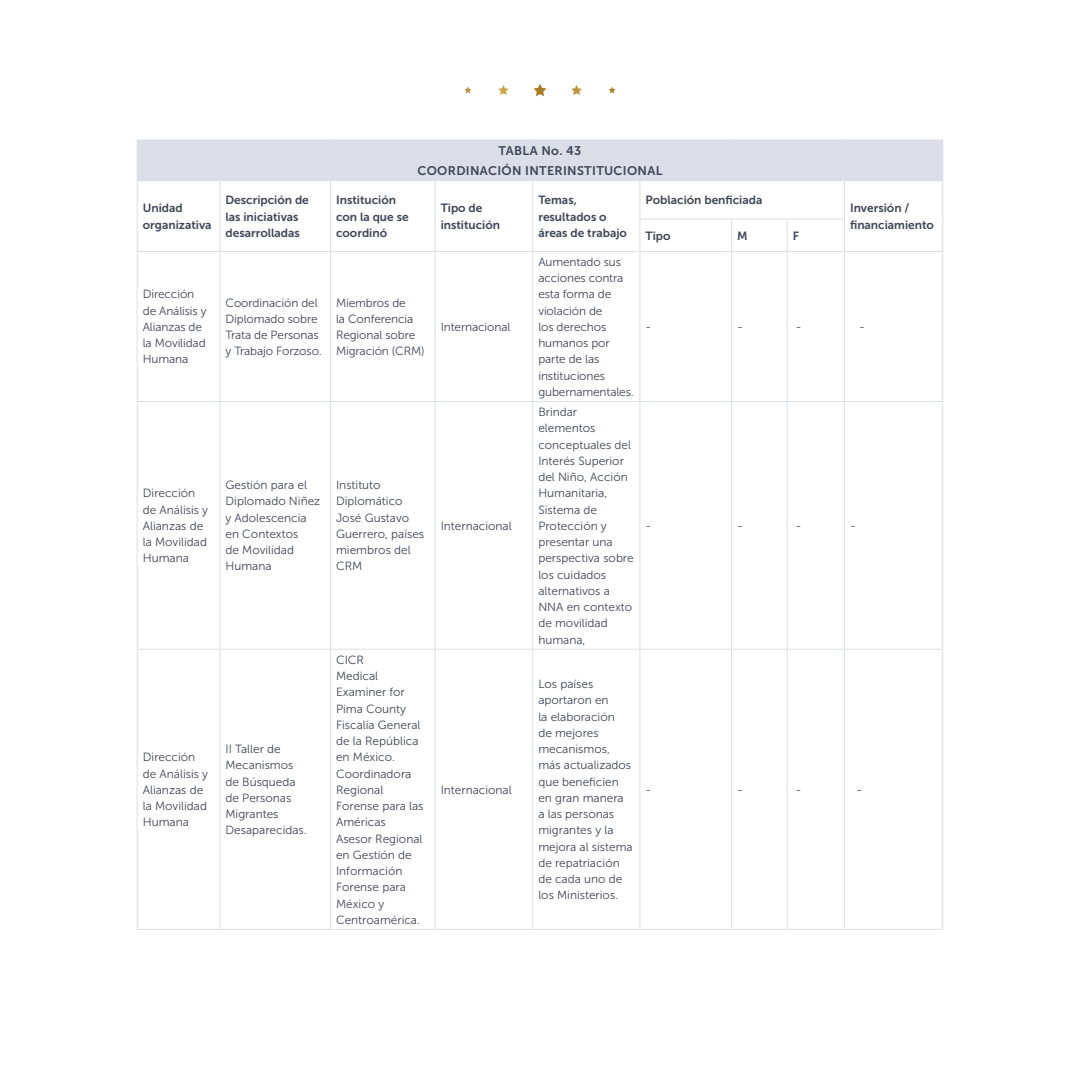
<style>
.page{position:relative;width:1080px;height:1080px;background:#fff}
.page>*{position:absolute;margin:0;border:0;box-sizing:border-box;transform-origin:0 0}
.Encabezado_tabla{font:12.5px/20px "Museo Sans 700";letter-spacing:.025em;color:#3d4557;text-align:center}
.Celda_de_tabla_copy_8{font:11.88px/16.2px "Museo Sans 300";color:#3d4557}
.Celda_de_tabla_Bold{font:11.88px/16.2px "Museo Sans 700";color:#3d4557}
</style>
<div class="page">
<svg style="left:464px;top:84px;width:152px;height:12px"></svg>
<div style="left:137px;top:140px;width:806px;height:41px;background:#dbdee6"></div>
<hr style="left:220px;top:181px;width:1px;height:38px;background:#dbdee6">
<hr style="left:330px;top:181px;width:1px;height:38px;background:#dbdee6">
<hr style="left:435px;top:181px;width:1px;height:38px;background:#dbdee6">
<hr style="left:532px;top:181px;width:1px;height:38px;background:#dbdee6">
<hr style="left:640px;top:181px;width:1px;height:38px;background:#dbdee6">
<hr style="left:844px;top:181px;width:1px;height:38px;background:#dbdee6">
<hr style="left:220px;top:219px;width:1px;height:32px;background:#dbdee6">
<hr style="left:330px;top:219px;width:1px;height:32px;background:#dbdee6">
<hr style="left:435px;top:219px;width:1px;height:32px;background:#dbdee6">
<hr style="left:532px;top:219px;width:1px;height:32px;background:#dbdee6">
<hr style="left:640px;top:219px;width:1px;height:32px;background:#dbdee6">
<hr style="left:731px;top:219px;width:1px;height:32px;background:#dbdee6">
<hr style="left:787px;top:219px;width:1px;height:32px;background:#dbdee6">
<hr style="left:844px;top:219px;width:1px;height:32px;background:#dbdee6">
<hr style="left:220px;top:252px;width:1px;height:149px;background:#dbdee6">
<hr style="left:330px;top:252px;width:1px;height:149px;background:#dbdee6">
<hr style="left:435px;top:252px;width:1px;height:149px;background:#dbdee6">
<hr style="left:532px;top:252px;width:1px;height:149px;background:#dbdee6">
<hr style="left:640px;top:252px;width:1px;height:149px;background:#dbdee6">
<hr style="left:731px;top:252px;width:1px;height:149px;background:#dbdee6">
<hr style="left:787px;top:252px;width:1px;height:149px;background:#dbdee6">
<hr style="left:137px;top:401px;width:83px;height:1px;background:#dbdee6">
<hr style="left:220px;top:401px;width:110px;height:1px;background:#dbdee6">
<hr style="left:220px;top:402px;width:1px;height:247px;background:#dbdee6">
<hr style="left:330px;top:401px;width:105px;height:1px;background:#dbdee6">
<hr style="left:330px;top:402px;width:1px;height:247px;background:#dbdee6">
<hr style="left:435px;top:401px;width:98px;height:1px;background:#dbdee6">
<hr style="left:435px;top:402px;width:1px;height:247px;background:#dbdee6">
<hr style="left:533px;top:401px;width:107px;height:1px;background:#dbdee6">
<hr style="left:532px;top:402px;width:1px;height:247px;background:#dbdee6">
<hr style="left:640px;top:401px;width:92px;height:1px;background:#dbdee6">
<hr style="left:640px;top:402px;width:1px;height:247px;background:#dbdee6">
<hr style="left:732px;top:401px;width:55px;height:1px;background:#dbdee6">
<hr style="left:731px;top:402px;width:1px;height:247px;background:#dbdee6">
<hr style="left:787px;top:401px;width:57px;height:1px;background:#dbdee6">
<hr style="left:787px;top:402px;width:1px;height:247px;background:#dbdee6">
<hr style="left:844px;top:401px;width:99px;height:1px;background:#dbdee6">
<hr style="left:137px;top:649px;width:83px;height:1px;background:#dbdee6">
<hr style="left:220px;top:649px;width:110px;height:1px;background:#dbdee6">
<hr style="left:220px;top:650px;width:1px;height:279px;background:#dbdee6">
<hr style="left:330px;top:649px;width:105px;height:1px;background:#dbdee6">
<hr style="left:330px;top:650px;width:1px;height:279px;background:#dbdee6">
<hr style="left:435px;top:649px;width:98px;height:1px;background:#dbdee6">
<hr style="left:435px;top:650px;width:1px;height:279px;background:#dbdee6">
<hr style="left:533px;top:649px;width:107px;height:1px;background:#dbdee6">
<hr style="left:532px;top:650px;width:1px;height:279px;background:#dbdee6">
<hr style="left:640px;top:649px;width:92px;height:1px;background:#dbdee6">
<hr style="left:640px;top:650px;width:1px;height:279px;background:#dbdee6">
<hr style="left:732px;top:649px;width:55px;height:1px;background:#dbdee6">
<hr style="left:731px;top:650px;width:1px;height:279px;background:#dbdee6">
<hr style="left:787px;top:649px;width:57px;height:1px;background:#dbdee6">
<hr style="left:787px;top:650px;width:1px;height:279px;background:#dbdee6">
<hr style="left:844px;top:649px;width:99px;height:1px;background:#dbdee6">
<hr style="left:137px;top:929px;width:83px;height:1px;background:#dbdee6">
<hr style="left:220px;top:929px;width:110px;height:1px;background:#dbdee6">
<hr style="left:330px;top:929px;width:105px;height:1px;background:#dbdee6">
<hr style="left:435px;top:929px;width:98px;height:1px;background:#dbdee6">
<hr style="left:533px;top:929px;width:107px;height:1px;background:#dbdee6">
<hr style="left:640px;top:929px;width:92px;height:1px;background:#dbdee6">
<hr style="left:732px;top:929px;width:55px;height:1px;background:#dbdee6">
<hr style="left:787px;top:929px;width:57px;height:1px;background:#dbdee6">
<hr style="left:844px;top:929px;width:99px;height:1px;background:#dbdee6">
<hr style="left:640px;top:219px;width:92px;height:1px;background:#dbdee6">
<hr style="left:732px;top:219px;width:55px;height:1px;background:#dbdee6">
<hr style="left:787px;top:219px;width:58px;height:1px;background:#dbdee6">
<hr style="left:137px;top:252px;width:1px;height:149px;background:#dbdee6">
<hr style="left:844px;top:252px;width:1px;height:149px;background:#dbdee6">
<hr style="left:943px;top:252px;width:1px;height:149px;background:#dbdee6">
<hr style="left:137px;top:402px;width:1px;height:247px;background:#dbdee6">
<hr style="left:844px;top:402px;width:1px;height:247px;background:#dbdee6">
<hr style="left:943px;top:402px;width:1px;height:247px;background:#dbdee6">
<hr style="left:137px;top:650px;width:1px;height:279px;background:#dbdee6">
<hr style="left:844px;top:650px;width:1px;height:279px;background:#dbdee6">
<hr style="left:943px;top:650px;width:1px;height:279px;background:#dbdee6">
<hr style="left:943px;top:140px;width:1px;height:40px;background:#dbdee6">
<hr style="left:137px;top:181px;width:1px;height:38px;background:#dbdee6">
<hr style="left:943px;top:181px;width:1px;height:38px;background:#dbdee6">
<hr style="left:137px;top:219px;width:1px;height:32px;background:#dbdee6">
<hr style="left:943px;top:219px;width:1px;height:32px;background:#dbdee6">
<hr style="left:137px;top:251px;width:83px;height:1px;background:#dbdee6">
<hr style="left:220px;top:251px;width:110px;height:1px;background:#dbdee6">
<hr style="left:330px;top:251px;width:105px;height:1px;background:#dbdee6">
<hr style="left:435px;top:251px;width:98px;height:1px;background:#dbdee6">
<hr style="left:533px;top:251px;width:107px;height:1px;background:#dbdee6">
<hr style="left:640px;top:251px;width:92px;height:1px;background:#dbdee6">
<hr style="left:732px;top:251px;width:55px;height:1px;background:#dbdee6">
<hr style="left:787px;top:251px;width:57px;height:1px;background:#dbdee6">
<hr style="left:844px;top:251px;width:99px;height:1px;background:#dbdee6">
<p class="Encabezado_tabla" style="left:418px;top:141px;width:246px">TABLA No. 43<br>COORDINACIÓN INTERINSTITUCIONAL</p>
<p class="Celda_de_tabla_Bold" style="left:143px;top:200px;width:70px">Unidad organizativa</p>
<p class="Celda_de_tabla_Bold" style="left:226px;top:192px;width:85px">Descripción de las iniciativas desarrolladas</p>
<p class="Celda_de_tabla_Bold" style="left:336px;top:192px;width:74px">Institución con la que se coordinó</p>
<p class="Celda_de_tabla_Bold" style="left:441px;top:200px;width:61px">Tipo de institución</p>
<p class="Celda_de_tabla_Bold" style="left:538px;top:192px;width:90px">Temas, resultados o áreas de trabajo</p>
<p class="Celda_de_tabla_Bold" style="left:646px;top:192px;width:118px">Población benficiada</p>
<p class="Celda_de_tabla_Bold" style="left:646px;top:227px;width:27px">Tipo</p>
<p class="Celda_de_tabla_Bold" style="left:737px;top:227px;width:12px">M</p>
<p class="Celda_de_tabla_Bold" style="left:793px;top:227px;width:8px">F</p>
<p class="Celda_de_tabla_Bold" style="left:850px;top:200px;width:85px">Inversión / financiamiento</p>
<p class="Celda_de_tabla_copy_8" style="left:143px;top:286px;width:65px">Dirección de Análisis y<br>Alianzas de la Movilidad<br>Humana</p>
<p class="Celda_de_tabla_copy_8" style="left:226px;top:294px;width:98px">Coordinación del<br>Diplomado sobre<br>Trata de Personas y Trabajo Forzoso.</p>
<p class="Celda_de_tabla_copy_8" style="left:336px;top:294px;width:90px">Miembros de<br>la Conferencia<br>Regional sobre<br>Migración (CRM)</p>
<p class="Celda_de_tabla_copy_8" style="left:441px;top:319px;width:71px">Internacional</p>
<p class="Celda_de_tabla_copy_8" style="left:143px;top:485px;width:67px">Dirección de Análisis y<br>Alianzas de la Movilidad<br>Humana</p>
<p class="Celda_de_tabla_copy_8" style="left:226px;top:477px;width:96px">Gestión para el<br>Diplomado Niñez y Adolescencia en Contextos<br>de Movilidad<br>Humana</p>
<p class="Celda_de_tabla_copy_8" style="left:336px;top:477px;width:90px">Instituto<br>Diplomático<br>José Gustavo<br>Guerrero, países miembros del<br>CRM</p>
<p class="Celda_de_tabla_copy_8" style="left:441px;top:518px;width:73px">Internacional</p>
<p class="Celda_de_tabla_copy_8" style="left:143px;top:749px;width:67px">Dirección de Análisis y<br>Alianzas de la Movilidad<br>Humana</p>
<p class="Celda_de_tabla_copy_8" style="left:226px;top:741px;width:83px">II Taller de<br>Mecanismos de Búsqueda de Personas<br>Migrantes<br>Desaparecidas.</p>
<p class="Celda_de_tabla_copy_8" style="left:336px;top:652px;width:89px">CICR<br>Medical<br>Examiner for<br>Pima County<br>Fiscalía General de la República en México.<br>Coordinadora<br>Regional<br>Forense para las<br>Américas<br>Asesor Regional en Gestión de<br>Información<br>Forense para<br>México y<br>Centroamérica.</p>
<p class="Celda_de_tabla_copy_8" style="left:441px;top:782px;width:73px">Internacional</p>
<p class="Celda_de_tabla_copy_8" style="left:538px;top:254px;width:97px">Aumentado sus acciones contra esta forma de violación de<br>los derechos humanos por parte de las instituciones gubernamentales.</p>
<p class="Celda_de_tabla_copy_8" style="left:538px;top:404px;width:97px">Brindar elementos conceptuales del<br>Interés Superior del Niño, Acción<br>Humanitaria,<br>Sistema de<br>Protección y presentar una perspectiva sobre los cuidados alternativos a<br>NNA en contexto de movilidad humana,</p>
<p class="Celda_de_tabla_copy_8" style="left:646px;top:319px;width:7px">-</p>
<p class="Celda_de_tabla_copy_8" style="left:737px;top:319px;width:7px">-</p>
<p class="Celda_de_tabla_copy_8" style="left:796px;top:319px;width:7px">-</p>
<p class="Celda_de_tabla_copy_8" style="left:859px;top:319px;width:7px">-</p>
<p class="Celda_de_tabla_copy_8" style="left:646px;top:518px;width:7px">-</p>
<p class="Celda_de_tabla_copy_8" style="left:737px;top:518px;width:7px">-</p>
<p class="Celda_de_tabla_copy_8" style="left:796px;top:518px;width:7px">-</p>
<p class="Celda_de_tabla_copy_8" style="left:850px;top:518px;width:7px">-</p>
<p class="Celda_de_tabla_copy_8" style="left:538px;top:676px;width:96px">Los países aportaron en<br>la elaboración<br>de mejores mecanismos, más actualizados que beneficien en gran manera a las personas migrantes y la mejora al sistema de repatriación de cada uno de los Ministerios.</p>
<p class="Celda_de_tabla_copy_8" style="left:646px;top:782px;width:7px">-</p>
<p class="Celda_de_tabla_copy_8" style="left:737px;top:782px;width:7px">-</p>
<p class="Celda_de_tabla_copy_8" style="left:796px;top:782px;width:7px">-</p>
<p class="Celda_de_tabla_copy_8" style="left:856px;top:782px;width:7px">-</p>
</div>
